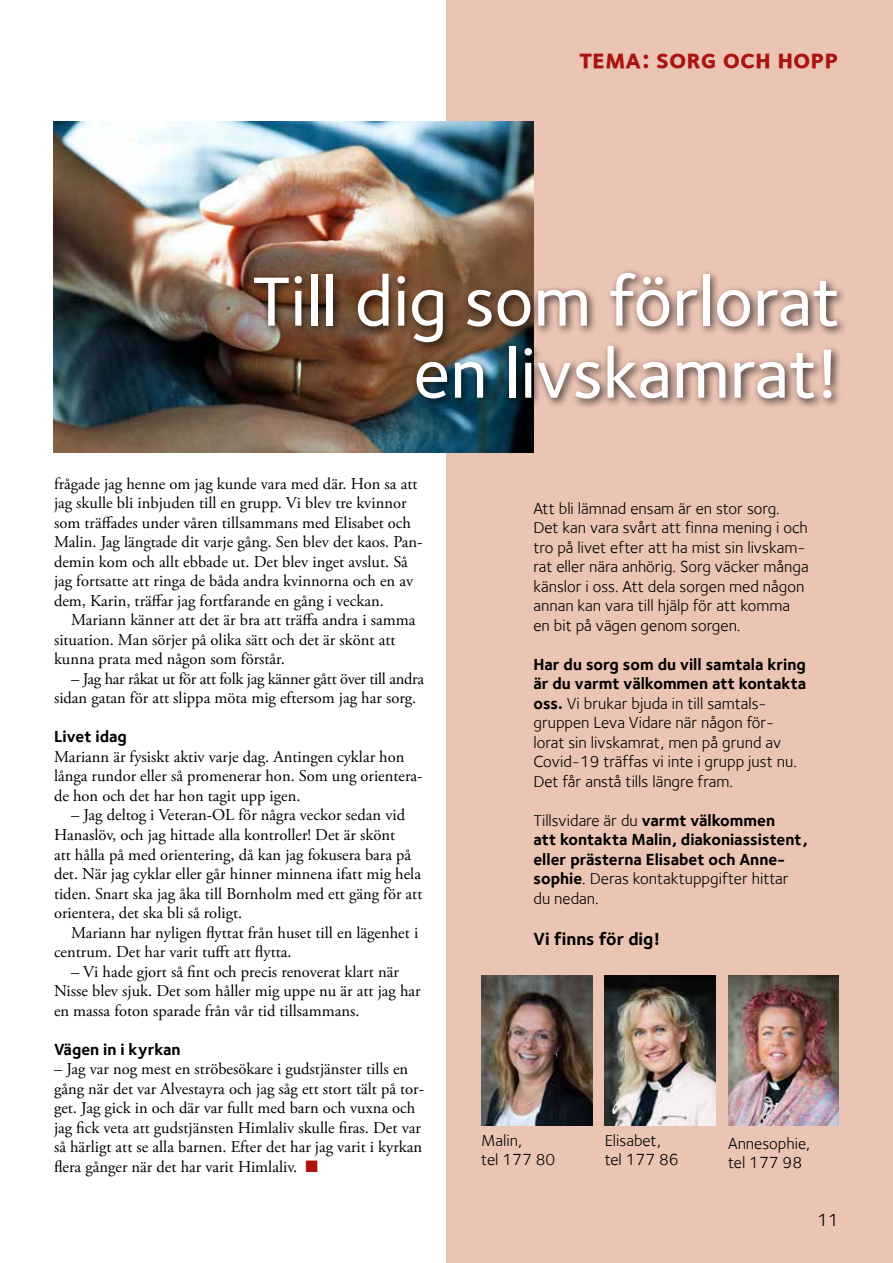
<style>
.page{position:relative;width:893px;height:1263px;background:#fff}
.page>*{position:absolute;margin:0;border:0;box-sizing:border-box;transform-origin:0 0}
.t1{font:500 72px/72px "Foundry Sterling";color:#fff;text-align:right}
.t2{font:27px "Foundry Sterling Bold Expert";color:#ac120e}
.t3{font:700 18px "Foundry Sterling";color:#000}
.t4{font:18px "Foundry Sterling";color:#000}
.t5{font:16.5px/19.5px "Adobe Garamond Pro";color:#000}
.t6{font:16.5px/19.5px "Foundry Sterling";color:#000}
.t7{font:700 16.5px/19.5px "Foundry Sterling";color:#000}
.s1{color:#ac120e}
.s2{font-weight:700}
.s3{font-weight:400}
</style>
<div class="page">
<div style="left:446px;top:0;width:447px;height:1263px;background:#ebc4b4"></div>
<img style="left:54px;top:121px;width:479px;height:331px">
<div style="left:249px;top:268px;width:598px;height:142px;background:#000;opacity:.75"></div>
<img style="left:481px;top:976px;width:111px;height:149px">
<img style="left:728px;top:976px;width:111px;height:149px">
<img style="left:605px;top:976px;width:111px;height:149px">
<h2 class="t2" style="left:579px;top:43px;width:261px">tema: sorg och hopp</h2>
<h1 class="t1" style="left:252px;top:265px;width:589px">Till dig som förlorat en livskamrat!</h1>
<p class="t5" style="left:54px;top:474px;width:370px">frågade jag henne om jag kunde vara med där. Hon sa att jag skulle bli inbjuden till en grupp. Vi blev tre kvinnor som träffades under våren tillsammans med Elisabet och Malin. Jag längtade dit varje gång. Sen blev det kaos. Pan&shy;demin kom och allt ebbade ut. Det blev inget avslut. Så jag fortsatte att ringa de båda andra kvinnorna och en av dem, Karin, träffar jag fortfarande en gång i veckan.</p>
<p class="t5" style="left:54px;top:611px;width:363px;text-indent:17px">Mariann känner att det är bra att träffa andra i samma situation. Man sörjer på olika sätt och det är skönt att kunna prata med någon som förstår.</p>
<p class="t5" style="left:54px;top:669px;width:371px;text-indent:17px">– Jag har råkat ut för att folk jag känner gått över till andra sidan gatan för att slippa möta mig eftersom jag har sorg.</p>
<p class="t7" style="left:54px;top:727px;width:74px">Livet idag</p>
<p class="t5" style="left:54px;top:747px;width:370px">Mariann är fysiskt aktiv varje dag. Antingen cyklar hon långa rundor eller så promenerar hon. Som ung orientera&shy;de hon och det har hon tagit upp igen.</p>
<p class="t5" style="left:54px;top:806px;width:370px;text-indent:17px">– Jag deltog i Veteran-OL för några veckor sedan vid Hanaslöv, och jag hittade alla kontroller! Det är skönt<br>att hålla på med orientering, då kan jag fokusera bara på det. När jag cyklar eller går hinner minnena ifatt mig hela tiden. Snart ska jag åka till Bornholm med ett gäng för att orientera, det ska bli så roligt.</p>
<p class="t5" style="left:54px;top:923px;width:366px;text-indent:17px">Mariann har nyligen flyttat från huset till en lägenhet i centrum. Det har varit tufft att flytta.</p>
<p class="t5" style="left:54px;top:962px;width:368px;text-indent:17px">– Vi hade gjort så fint och precis renoverat klart när<br>Nisse blev sjuk. Det som håller mig uppe nu är att jag har en massa foton sparade från vår tid tillsammans.</p>
<p class="t7" style="left:54px;top:1039px;width:128px">Vägen in i kyrkan</p>
<p class="t5" style="left:54px;top:1060px;width:372px">– Jag var nog mest en ströbesökare i gudstjänster tills en gång när det var Alvestayra och jag såg ett stort tält på tor&shy;get. Jag gick in och där var fullt med barn och vuxna och jag fick veta att gudstjänsten Himlaliv skulle firas. Det var så härligt att se alla barnen. Efter det har jag varit i kyrkan flera gånger när det har varit Himlaliv. <span class="s1">■</span></p>
<p class="t6" style="left:533px;top:498px;width:277px">Att bli lämnad ensam är en stor sorg.<br>Det kan vara svårt att finna mening i och tro på livet efter att ha mist sin livskam&shy;rat eller nära anhörig. Sorg väcker många känslor i oss. Att dela sorgen med någon annan kan vara till hjälp för att komma en bit på vägen genom sorgen.</p>
<p class="t6" style="left:533px;top:654px;width:274px"><span class="s2">Har du sorg som du vill samtala kring är du varmt välkommen att kontakta oss.</span> Vi brukar bjuda in till samtals&shy;gruppen Leva Vidare när någon för&shy;lorat sin livskamrat, men på grund av Covid-19 träffas vi inte i grupp just nu.<br>Det får anstå tills längre fram.</p>
<p class="t7" style="left:533px;top:810px;width:276px"><span class="s3">Tillsvidare är du</span> varmt välkommen<br>att kontakta Malin, diakoniassistent, eller prästerna Elisabet och Anne&shy;sophie<span class="s3">. Deras kontaktuppgifter hittar du nedan.</span></p>
<p class="t3" style="left:533px;top:928px;width:129px">Vi finns för dig!</p>
<p class="t6" style="left:481px;top:1130px;width:76px">Malin,<br>tel 177 80</p>
<p class="t6" style="left:605px;top:1130px;width:76px">Elisabet, tel 177 86</p>
<p class="t6" style="left:728px;top:1133px;width:84px">Annesophie, tel 177 98</p>
<p class="t4" style="left:818px;top:1210px;width:23px">11</p>
</div>
